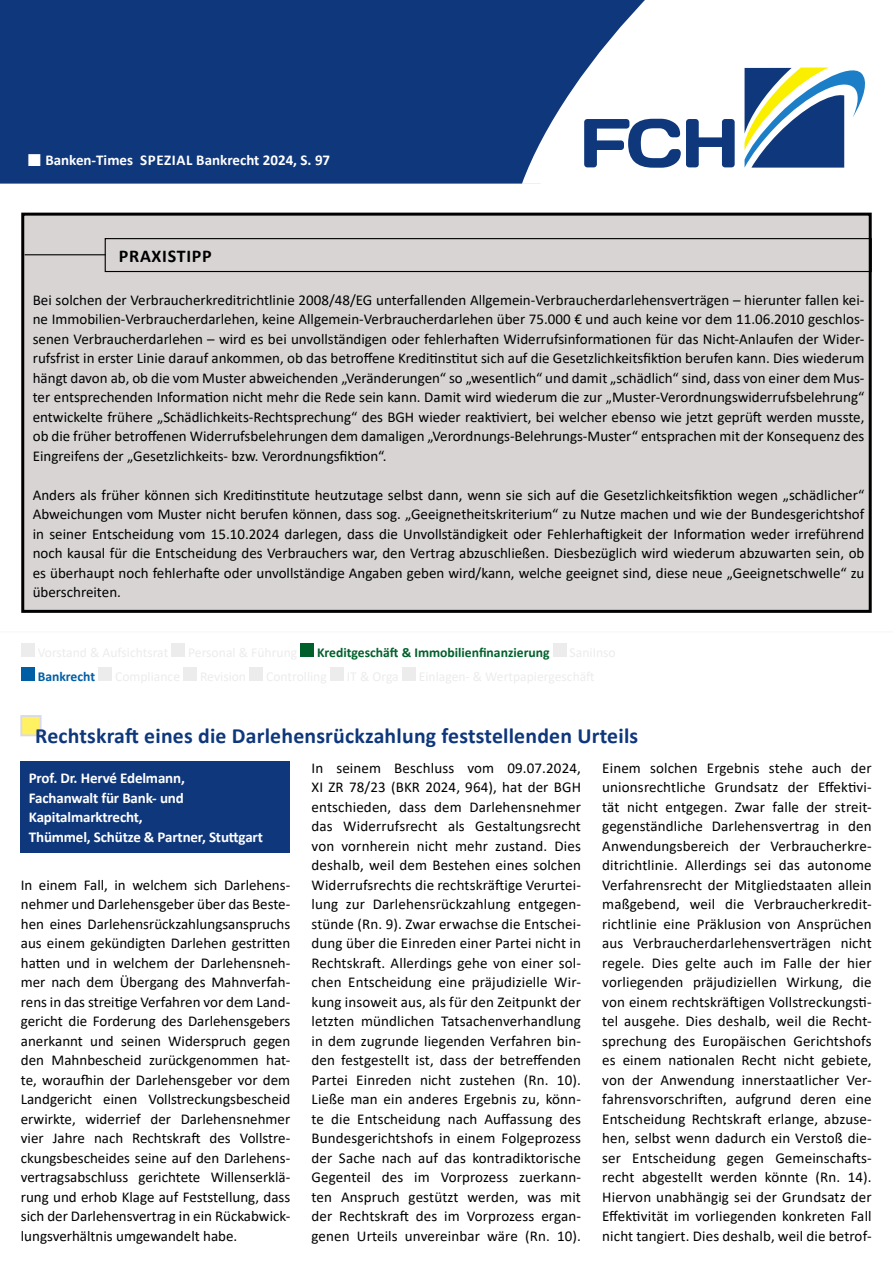
<style>
.page{position:relative;width:893px;height:1263px;background:#fff}
.page>*{position:absolute;margin:0;border:0;box-sizing:border-box;transform-origin:0 0}
.t1{font:700 21.75px "Calibri";letter-spacing:.01em;color:#0f377c}
.t2{font:700 18px "Calibri";letter-spacing:.04em;color:#000}
.t3{font:15px/19.5px "Calibri";color:#000;text-align:justify}
.t4{font:700 15px/19.5px "Calibri";letter-spacing:-.01em;color:#fff}
.t5{font:700 13.65px "Calibri";color:#00602b}
.t6{font:700 13.65px "Calibri";color:#005ea5}
</style>
<div class="page">
<div style="left:0;top:0;width:522px;height:184px;background:#0f377c"></div>
<svg style="left:522px;top:0;width:142px;height:184px"></svg>
<svg style="left:584px;top:119px;width:151px;height:49px"></svg>
<svg style="left:744px;top:67px;width:121px;height:101px"></svg>
<div style="left:23px;top:214px;width:847px;height:397px;background:#d8d4d4"></div>
<div style="left:21px;top:213px;width:851px;height:400px;border:3px solid #000"></div>
<hr style="left:25px;top:254px;width:81px;height:1px;background:#000">
<div style="left:105px;top:238px;width:767px;height:34px;border:1px solid #000"></div>
<hr style="left:0;top:631px;width:893px;height:1px;background:#f6f6f6">
<div style="left:20px;top:715px;width:22px;height:21px;background:#fff161;border:2px solid #d8daeb"></div>
<div style="left:21px;top:643px;width:14px;height:13px;background:#ececed"></div>
<div style="left:171px;top:643px;width:14px;height:13px;background:#ececed"></div>
<div style="left:300px;top:643px;width:14px;height:13px;background:#00602b"></div>
<div style="left:553px;top:643px;width:13px;height:13px;background:#ececed"></div>
<div style="left:21px;top:667px;width:14px;height:13px;background:#005ea5"></div>
<div style="left:98px;top:667px;width:14px;height:13px;background:#ececed"></div>
<div style="left:183px;top:667px;width:14px;height:13px;background:#ececed"></div>
<div style="left:249px;top:667px;width:14px;height:13px;background:#ececed"></div>
<div style="left:330px;top:667px;width:14px;height:13px;background:#ececed"></div>
<div style="left:402px;top:667px;width:14px;height:13px;background:#ececed"></div>
<div style="left:20px;top:761px;width:270px;height:91px;background:#0f377c"></div>
<svg style="left:29px;top:154px;width:12px;height:12px"></svg>
<p class="t4" style="left:45px;top:150px;width:286px">Banken-Times SPEZIAL Bankrecht 2024, S. 97</p>
<p class="t2" style="left:119px;top:243px;width:94px">PRAXISTIPP</p>
<p class="t3" style="left:33px;top:289px;width:833px">Bei solchen der Verbraucherkreditrichtlinie 2008/48/EG unterfallenden Allgemein-Verbraucherdarlehensverträgen – hierunter fallen kei&shy;ne Immobilien-Verbraucherdarlehen, keine Allgemein-Verbraucherdarlehen über 75.000 € und auch keine vor dem 11.06.2010 geschlos&shy;senen Verbraucherdarlehen – wird es bei unvollständigen oder fehlerhaften Widerrufsinformationen für das Nicht-Anlaufen der Wider&shy;rufsfrist in erster Linie darauf ankommen, ob das betroffene Kreditinstitut sich auf die Gesetzlichkeitsfiktion berufen kann. Dies wiederum hängt davon ab, ob die vom Muster abweichenden „Veränderungen“ so „wesentlich“ und damit „schädlich“ sind, dass von einer dem Mus&shy;ter entsprechenden Information nicht mehr die Rede sein kann. Damit wird wiederum die zur „Muster-Verordnungswiderrufsbelehrung“ entwickelte frühere „Schädlichkeits-Rechtsprechung“ des BGH wieder reaktiviert, bei welcher ebenso wie jetzt geprüft werden musste, ob die früher betroffenen Widerrufsbelehrungen dem damaligen „Verordnungs-Belehrungs-Muster“ entsprachen mit der Konsequenz des Eingreifens der „Gesetzlichkeits- bzw. Verordnungsfiktion“.</p>
<p class="t3" style="left:33px;top:484px;width:833px">Anders als früher können sich Kreditinstitute heutzutage selbst dann, wenn sie sich auf die Gesetzlichkeitsfiktion wegen „schädlicher“ Abweichungen vom Muster nicht berufen können, dass sog. „Geeignetheitskriterium“ zu Nutze machen und wie der Bundesgerichtshof in seiner Entscheidung vom 15.10.2024 darlegen, dass die Unvollständigkeit oder Fehlerhaftigkeit der Information weder irreführend noch kausal für die Entscheidung des Verbrauchers war, den Vertrag abzuschließen. Diesbezüglich wird wiederum abzuwarten sein, ob es überhaupt noch fehlerhafte oder unvollständige Angaben geben wird/kann, welche geeignet sind, diese neue „Geeignetschwelle“ zu überschreiten.</p>
<p class="t6" style="left:38px;top:666px;width:59px">Bankrecht</p>
<p class="t5" style="left:317px;top:642px;width:234px">Kreditgeschäft &amp; Immobilienfinanzierung</p>
<h1 class="t1" style="left:35px;top:720px;width:605px">Rechtskraft eines die Darlehensrückzahlung feststellenden Urteils</h1>
<p class="t4" style="left:29px;top:768px;width:236px">Prof. Dr. Hervé Edelmann,<br>Fachanwalt für Bank- und<br>Kapitalmarktrecht,<br>Thümmel, Schütze &amp; Partner, Stuttgart</p>
<p class="t3" style="left:21px;top:874px;width:271px">In einem Fall, in welchem sich Darlehens&shy;nehmer und Darlehensgeber über das Beste&shy;hen eines Darlehensrückzahlungsanspruchs aus einem gekündigten Darlehen gestritten hatten und in welchem der Darlehensneh&shy;mer nach dem Übergang des Mahnverfah&shy;rens in das streitige Verfahren vor dem Land&shy;gericht die Forderung des Darlehensgebers anerkannt und seinen Widerspruch gegen den Mahnbescheid zurückgenommen hat&shy;te, woraufhin der Darlehensgeber vor dem Landgericht einen Vollstreckungsbescheid erwirkte, widerrief der Darlehensnehmer vier Jahre nach Rechtskraft des Vollstre&shy;ckungsbescheides seine auf den Darlehens&shy;vertragsabschluss gerichtete Willenserklä&shy;rung und erhob Klage auf Feststellung, dass sich der Darlehensvertrag in ein Rückabwick&shy;lungsverhältnis umgewandelt habe.</p>
<p class="t3" style="left:312px;top:757px;width:271px">In seinem Beschluss vom 09.07.2024, XI ZR 78/23 (BKR 2024, 964), hat der BGH entschieden, dass dem Darlehensnehmer das Widerrufsrecht als Gestaltungsrecht von vornherein nicht mehr zustand. Dies deshalb, weil dem Bestehen eines solchen Widerrufsrechts die rechtskräftige Verurtei&shy;lung zur Darlehensrückzahlung entgegen&shy;stünde (Rn. 9). Zwar erwachse die Entschei&shy;dung über die Einreden einer Partei nicht in Rechtskraft. Allerdings gehe von einer sol&shy;chen Entscheidung eine präjudizielle Wir&shy;kung insoweit aus, als für den Zeitpunkt der letzten mündlichen Tatsachenverhandlung in dem zugrunde liegenden Verfahren bin&shy;den festgestellt ist, dass der betreffenden Partei Einreden nicht zustehen (Rn. 10).<br>Ließe man ein anderes Ergebnis zu, könn&shy;te die Entscheidung nach Auffassung des Bundesgerichtshofs in einem Folgeprozess der Sache nach auf das kontradiktorische Gegenteil des im Vorprozess zuerkann&shy;ten Anspruch gestützt werden, was mit der Rechtskraft des im Vorprozess ergan&shy;genen Urteils unvereinbar wäre (Rn. 10).</p>
<p class="t3" style="left:602px;top:757px;width:271px">Einem solchen Ergebnis stehe auch der unionsrechtliche Grundsatz der Effektivi&shy;tät nicht entgegen. Zwar falle der streit&shy;gegenständliche Darlehensvertrag in den Anwendungsbereich der Verbraucherkre&shy;ditrichtlinie. Allerdings sei das autonome Verfahrensrecht der Mitgliedstaaten allein maßgebend, weil die Verbraucherkredit&shy;richtlinie eine Präklusion von Ansprüchen aus Verbraucherdarlehensverträgen nicht regele. Dies gelte auch im Falle der hier vorliegenden präjudiziellen Wirkung, die von einem rechtskräftigen Vollstreckungsti&shy;tel ausgehe. Dies deshalb, weil die Recht&shy;sprechung des Europäischen Gerichtshofs es einem nationalen Recht nicht gebiete, von der Anwendung innerstaatlicher Ver&shy;fahrensvorschriften, aufgrund deren eine Entscheidung Rechtskraft erlange, abzuse&shy;hen, selbst wenn dadurch ein Verstoß die&shy;ser Entscheidung gegen Gemeinschafts&shy;recht abgestellt werden könnte (Rn. 14).<br>Hiervon unabhängig sei der Grundsatz der Effektivität im vorliegenden konkreten Fall nicht tangiert. Dies deshalb, weil die betrof-</p>
</div>
